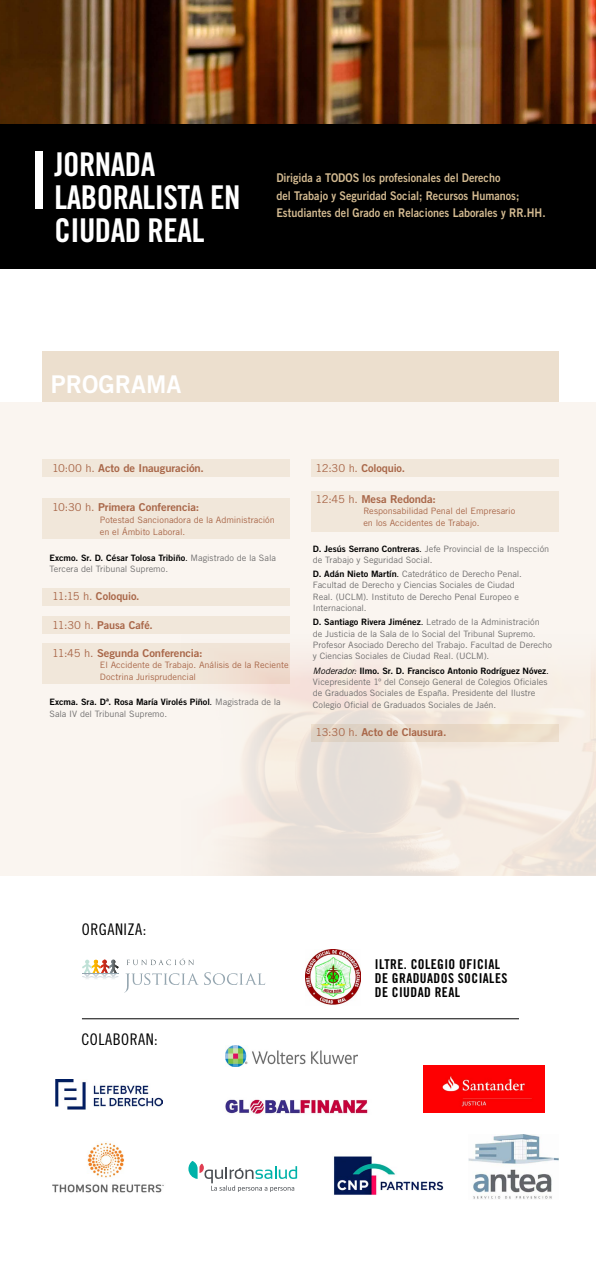
<style>
.page{position:relative;width:596px;height:1268px;background:#fff}
.page>*{position:absolute;margin:0;border:0;box-sizing:border-box;transform-origin:0 0}
.t1{font:79px "Trade Gothic LT Std Bd Cn 20";color:#fff;scale:.75 1}
.t2{font:32.8px/33.1px "Trade Gothic LT Std Bd Cn 20";letter-spacing:-.015em;color:#fff}
.t3{font:24.4px "Trade Gothic LT Std Bd 2";color:#fff}
.t4{font:16px "Trade Gothic LT Std Cn 18";letter-spacing:.03em;color:#000}
.t5{font:13.6px/14.5px "Trade Gothic LT Std Bd Cn 20";letter-spacing:.03em;color:#000}
.t6{font:12px/17px "Trade Gothic LT Std Bd 2";color:#d3ba91;scale:.9 1}
.t7{font:10.9px "Trade Gothic LT Std Bd 2";letter-spacing:-.01em;color:#a96749}
.t8{font:8.8px/11.4px "Trade Gothic LT Std";letter-spacing:-.005em;color:#706f6f}
.t9{font:8.8px/12.4px "Trade Gothic LT Std";letter-spacing:-.005em;color:#a96749}
.t10{font:8.8px "Trade Gothic LT Std Bd 2";letter-spacing:-.005em;color:#000}
.s1{font-family:"Trade Gothic LT Std"}
.s2{font-family:"Trade Gothic LT Std";color:#706f6f}
.s3{font-family:"Trade Gothic LT Std Bd 2";color:#000}
.s4{color:#000}
.s5{font-family:"Trade Gothic LT Std";font-style:italic}
</style>
<div class="page">
<img style="left:0;top:0;width:595px;height:124px">
<svg style="left:0;top:402px;width:595px;height:473px;fill:#faf5f0"></svg>
<div style="left:43px;top:351px;width:515px;height:51px;background:#ecdfce"></div>
<div style="left:43px;top:498px;width:247px;height:41px;background:#f1e7da"></div>
<div style="left:311px;top:491px;width:247px;height:40px;background:#f1e7da"></div>
<div style="left:43px;top:643px;width:247px;height:41px;background:#f1e7da"></div>
<div style="left:43px;top:459px;width:247px;height:18px;background:#f1e7da"></div>
<div style="left:43px;top:587px;width:247px;height:18px;background:#f1e7da"></div>
<div style="left:43px;top:615px;width:247px;height:18px;background:#f1e7da"></div>
<div style="left:311px;top:459px;width:247px;height:18px;background:#f1e7da"></div>
<div style="left:0;top:124px;width:595px;height:145px;background:#000"></div>
<hr style="left:82px;top:1018px;width:436px;height:1px;background:#000">
<img style="left:225px;top:1099px;width:143px;height:15px">
<img style="left:468px;top:1134px;width:90px;height:64px">
<img style="left:423px;top:1065px;width:121px;height:46px">
<img style="left:52px;top:1143px;width:112px;height:50px">
<img style="left:333px;top:1156px;width:111px;height:39px">
<img style="left:225px;top:1045px;width:132px;height:21px">
<hr style="left:82px;top:979px;width:37px;height:1px;background:#f9fafa">
<hr style="left:82px;top:978px;width:37px;height:1px;background:#f2f4f5">
<hr style="left:82px;top:977px;width:37px;height:1px;background:#ebeef0">
<hr style="left:82px;top:976px;width:37px;height:1px;background:#dde3e7">
<hr style="left:82px;top:975px;width:37px;height:1px;background:#d7dde2">
<hr style="left:82px;top:974px;width:37px;height:1px;background:#c9d2d7">
<svg style="left:91px;top:958px;width:174px;height:34px"></svg>
<svg style="left:82px;top:959px;width:5px;height:14px"></svg>
<svg style="left:87px;top:959px;width:4px;height:14px"></svg>
<hr style="left:82px;top:973px;width:37px;height:1px;background:#95a6b0">
<img style="left:305px;top:949px;width:55px;height:55px">
<svg style="left:188px;top:1161px;width:109px;height:30px"></svg>
<img style="left:55px;top:1079px;width:107px;height:30px">
<h1 class="t1" style="left:31px;top:132px;width:23px">I</h1>
<h2 class="t2" style="left:54px;top:147px;width:101px">JORNADA</h2>
<h2 class="t2" style="left:54px;top:180px;width:187px">LABORALISTA EN<br>CIUDAD REAL</h2>
<h3 class="t6" style="left:276px;top:169px;width:300px">Dirigida a TODOS los profesionales del Derecho<br>del Trabajo y Seguridad Social; Recursos Humanos;<br>Estudiantes del Grado en Relaciones Laborales y RR.HH.</h3>
<h3 class="t3" style="left:51px;top:369px;width:132px">PROGRAMA</h3>
<p class="t7" style="left:52px;top:461px;width:153px"><span class="s1">10:00 h.</span> Acto de Inauguración.</p>
<p class="t7" style="left:52px;top:500px;width:148px"><span class="s1">10:30 h.</span> Primera Conferencia:</p>
<p class="t9" style="left:100px;top:513px;width:176px">Potestad Sancionadora de la Administración en el Ámbito Laboral.</p>
<p class="t10" style="left:49px;top:552px;width:228px">Excmo. Sr. D. César Tolosa Tribiño<span class="s1">.</span> <span class="s2">Magistrado de la Sala</span></p>
<p class="t8" style="left:49px;top:563px;width:120px">Tercera del Tribunal Supremo.</p>
<p class="t7" style="left:52px;top:589px;width:89px"><span class="s1">11:15 h.</span> Coloquio.</p>
<p class="t7" style="left:52px;top:617px;width:102px"><span class="s1">11:30 h.</span> Pausa Café.</p>
<p class="t7" style="left:52px;top:646px;width:152px"><span class="s1">11:45 h.</span> Segunda Conferencia:</p>
<p class="t9" style="left:100px;top:659px;width:190px;line-height:11.4px">El Accidente de Trabajo. Análisis de la Reciente<br>Doctrina Jurisprudencial</p>
<p class="t10" style="left:49px;top:696px;width:233px">Excma. Sra. Dª. Rosa María Virolés Piñol<span class="s1">.</span> <span class="s2">Magistrada de la</span></p>
<p class="t8" style="left:49px;top:707px;width:119px">Sala IV del Tribunal Supremo.</p>
<p class="t7" style="left:315px;top:461px;width:91px"><span class="s1">12:30 h.</span> Coloquio.</p>
<p class="t7" style="left:315px;top:492px;width:122px"><span class="s1">12:45 h.</span> Mesa Redonda:</p>
<p class="t9" style="left:363px;top:505px;width:153px;line-height:11.6px">Responsabilidad Penal del Empresario en los Accidentes de Trabajo.</p>
<p class="t8" style="left:312px;top:542px;width:238px"><span class="s3">D. Jesús Serrano Contreras</span><span class="s4">.</span> Jefe Provincial de la Inspección de Trabajo y Seguridad Social.</p>
<p class="t8" style="left:312px;top:568px;width:210px"><span class="s3">D. Adán Nieto Martín</span><span class="s4">.</span> Catedrático de Derecho Penal.<br>Facultad de Derecho y Ciencias Sociales de Ciudad Real. (UCLM). Instituto de Derecho Penal Europeo e Internacional.</p>
<p class="t8" style="left:312px;top:616px;width:240px"><span class="s3">D. Santiago Rivera Jiménez</span><span class="s4">.</span> Letrado de la Administración<br>de Justicia de la Sala de lo Social del Tribunal Supremo.<br>Profesor Asociado Derecho del Trabajo. Facultad de Derecho y Ciencias Sociales de Ciudad Real. (UCLM).</p>
<p class="t10" style="left:312px;top:664px;width:237px"><span class="s5">Moderador:</span> Ilmo. Sr. D. Francisco Antonio Rodríguez Nóvez<span class="s1">.</span></p>
<p class="t8" style="left:312px;top:675px;width:236px">Vicepresidente 1º del Consejo General de Colegios Oficiales de Graduados Sociales de España. Presidente del Ilustre<br>Colegio Oficial de Graduados Sociales de Jaén.</p>
<p class="t7" style="left:315px;top:725px;width:132px"><span class="s1">13:30 h.</span> Acto de Clausura.</p>
<h3 class="t4" style="left:82px;top:919px;width:66px">ORGANIZA:</h3>
<h3 class="t4" style="left:81px;top:1029px;width:78px">COLABORAN:</h3>
<h3 class="t5" style="left:374px;top:956px;width:126px">ILTRE. COLEGIO OFICIAL<br>DE GRADUADOS</h3>
<h3 class="t5" style="left:374px;top:970px;width:121px;text-indent:83px">SOCIALES<br>DE CIUDAD REAL</h3>
</div>
